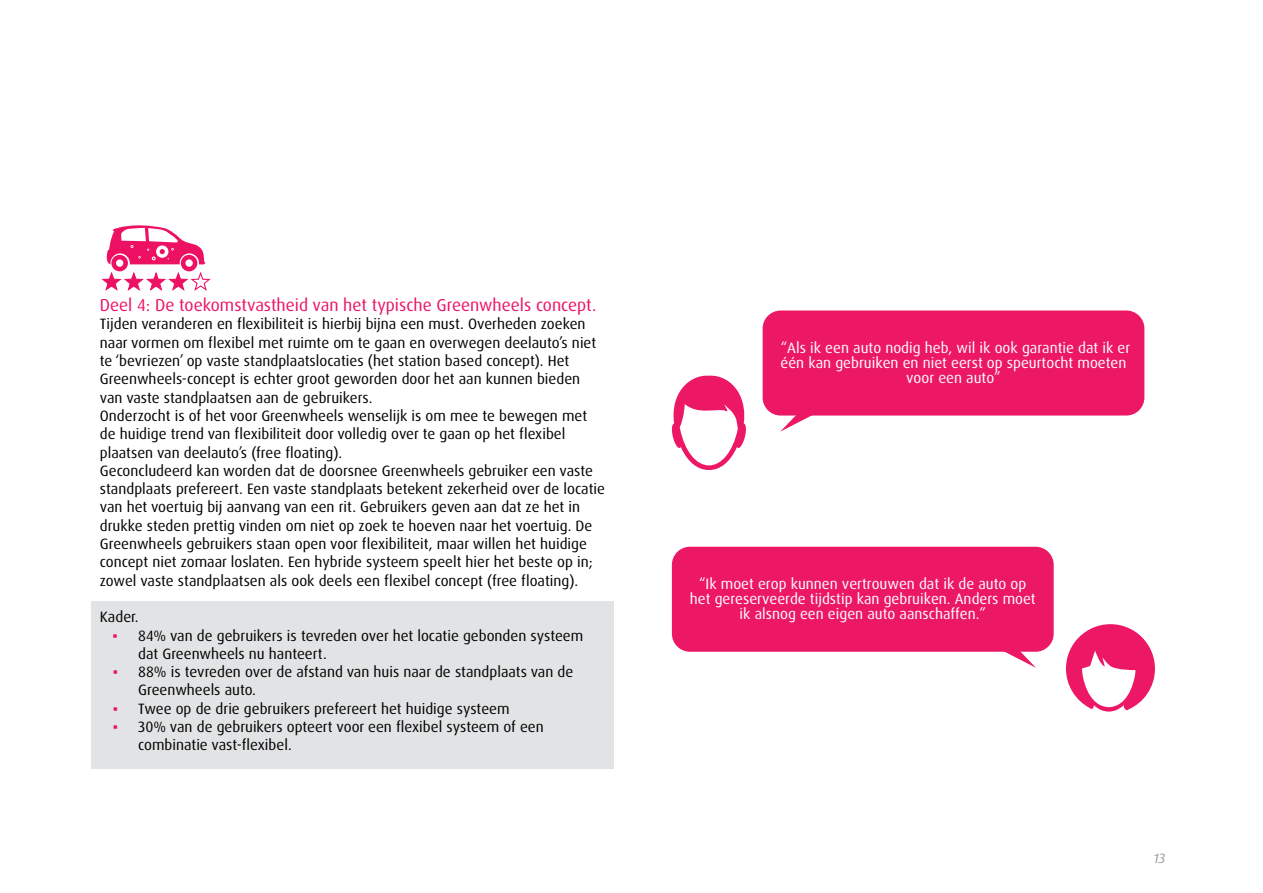
<style>
.page{position:relative;width:1263px;height:893px;background:#fff}
.page>*{position:absolute;margin:0;border:0;box-sizing:border-box;transform-origin:0 0}
.t1{font:17.25px "Dax OT";color:#ed1164}
.t2{font:15px/18.3px "Dax OT";color:#000}
.t3{font:15px/15px "Dax OT";color:#fff;text-align:center}
.t4{font:italic 13.5px "Dax OT";color:#999b9e}
.s1{font-family:"Arial";color:#ed1164}
</style>
<div class="page">
<div style="left:91px;top:601px;width:523px;height:168px;background:#e2e3e4"></div>
<svg style="left:101px;top:272px;width:110px;height:19px"></svg>
<div style="left:111px;top:255px;width:17px;height:16px;background:#ed1164;border-radius:50%"></div>
<div style="left:181px;top:255px;width:16px;height:16px;background:#ed1164;border-radius:50%"></div>
<div style="left:116px;top:259px;width:7px;height:8px;background:#fff;border-radius:50%"></div>
<svg style="left:185px;top:259px;width:8px;height:8px"></svg>
<svg style="left:106px;top:225px;width:100px;height:39px"></svg>
<svg style="left:671px;top:375px;width:75px;height:95px"></svg>
<div style="left:763px;top:311px;width:381px;height:105px;background:#ed1865;border-radius:18px"></div>
<svg style="left:780px;top:415px;width:53px;height:17px"></svg>
<svg style="left:1066px;top:624px;width:89px;height:88px"></svg>
<div style="left:672px;top:547px;width:382px;height:105px;background:#ed1865;border-radius:18px"></div>
<svg style="left:983px;top:651px;width:53px;height:17px"></svg>
<p class="t1" style="left:100px;top:294px;width:498px">Deel 4: De toekomstvastheid van het typische Greenwheels concept.</p>
<p class="t2" style="left:100px;top:315px;width:507px">Tijden veranderen en flexibiliteit is hierbij bijna een must. Overheden zoeken naar vormen om flexibel met ruimte om te gaan en overwegen deelauto’s niet te ‘bevriezen’ op vaste standplaatslocaties (het station based concept). Het Greenwheels-concept is echter groot geworden door het aan kunnen bieden van vaste standplaatsen aan de gebruikers.<br>Onderzocht is of het voor Greenwheels wenselijk is om mee te bewegen met de huidige trend van flexibiliteit door volledig over te gaan op het flexibel plaatsen van deelauto’s (free floating).<br>Geconcludeerd kan worden dat de doorsnee Greenwheels gebruiker een vaste standplaats prefereert. Een vaste standplaats betekent zekerheid over de locatie van het voertuig bij aanvang van een rit. Gebruikers geven aan dat ze het in drukke steden prettig vinden om niet op zoek te hoeven naar het voertuig. De Greenwheels gebruikers staan open voor flexibiliteit, maar willen het huidige concept niet zomaar loslaten. Een hybride systeem speelt hier het beste op in; zowel vaste standplaatsen als ook deels een flexibel concept (free floating).</p>
<p class="t2" style="left:100px;top:608px;width:40px">Kader.</p>
<p class="t2" style="left:138px;top:626px;width:447px;text-indent:-26px"><span class="s1">▪</span> 84% van de gebruikers is tevreden over het locatie gebonden systeem dat Greenwheels nu hanteert.</p>
<p class="t2" style="left:138px;top:663px;width:437px;text-indent:-26px"><span class="s1">▪</span> 88% is tevreden over de afstand van huis naar de standplaats van de<br>Greenwheels auto.</p>
<p class="t2" style="left:113px;top:700px;width:398px"><span class="s1">▪</span> Twee op de drie gebruikers prefereert het huidige systeem</p>
<p class="t2" style="left:138px;top:718px;width:407px;text-indent:-26px"><span class="s1">▪</span> 30% van de gebruikers opteert voor een flexibel systeem of een combinatie vast-flexibel.</p>
<p class="t3" style="left:780px;top:341px;width:351px">“Als ik een auto nodig heb, wil ik ook garantie dat ik er één kan gebruiken en niet eerst op speurtocht moeten voor een auto”</p>
<p class="t3" style="left:690px;top:577px;width:347px">“Ik moet erop kunnen vertrouwen dat ik de auto op het gereserveerde tijdstip kan gebruiken. Anders moet ik alsnog een eigen auto aanschaffen.”</p>
<p class="t4" style="left:1153px;top:850px;width:13px">13</p>
</div>
